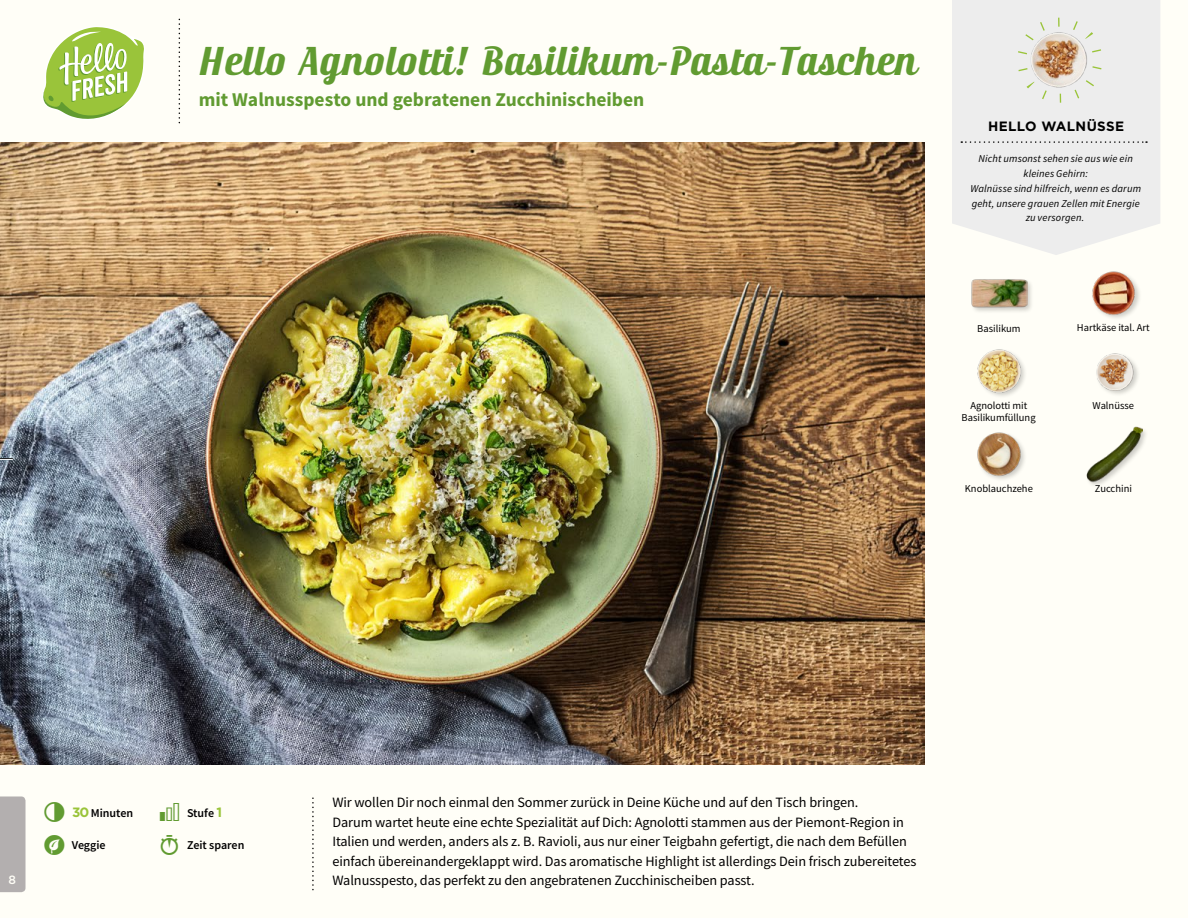
<style>
.page{position:relative;width:1188px;height:918px;background:#fffef7}
.page>*{position:absolute;margin:0;border:0;box-sizing:border-box;transform-origin:0 0}
.t1{font:42px "Ritts Cursive";color:#619b31}
.t2{font:700 19.5px "Source Sans Pro";color:#619b31}
.t3{font:14.25px/19.5px "Source Sans Pro";letter-spacing:-.005em;color:#000}
.t4{font:700 13.5px "Gotham";letter-spacing:.03em;color:#000}
.t5{font:600 12px "Source Sans Pro";color:#000}
.t6{font:500 12px "Gotham";color:#fffef7}
.t7{font:italic 10.5px/14.7px "Source Sans Pro";letter-spacing:.01em;color:#000;text-align:center}
.t8{font:10.5px "Source Sans Pro";color:#000}
.s1{font-family:"Gotham";font-weight:700;font-size:13.5px;color:#9ac43a}
</style>
<div class="page">
<svg style="left:43px;top:27px;width:101px;height:92px"></svg>
<div style="left:0;top:796px;width:26px;height:96px;background:#b3afaf"></div>
<div style="left:1086px;top:426px;width:63px;height:62px;background:#000;opacity:.2"></div>
<img style="left:1086px;top:426px;width:56px;height:56px">
<img style="left:977px;top:432px;width:48px;height:48px">
<img style="left:977px;top:349px;width:48px;height:47px">
<img style="left:1096px;top:353px;width:42px;height:41px">
<img style="left:1092px;top:271px;width:48px;height:47px">
<div style="left:971px;top:278px;width:63px;height:36px;background:#000;opacity:.2"></div>
<img style="left:971px;top:278px;width:56px;height:36px">
<svg style="left:952px;top:0;width:208px;height:255px;background:#eeeeed"></svg>
<svg style="left:961px;top:141px;width:186px;height:2px"></svg>
<img style="left:1017px;top:18px;width:82px;height:83px">
<div style="left:1017px;top:18px;width:85px;height:85px;border:9px dashed #9ac43a;border-radius:50%"></div>
<img style="left:0;top:142px;width:925px;height:623px">
<svg style="left:0;top:458px;width:13px;height:2px"></svg>
<h1 class="t1" style="left:199px;top:37px;width:721px">Hello Agnolotti! Basilikum-Pasta-Taschen</h1>
<h2 class="t2" style="left:199px;top:87px;width:447px">mit Walnusspesto und gebratenen Zucchinischeiben</h2>
<p class="t4" style="left:988px;top:117px;width:138px">HELLO WALNÜSSE</p>
<p class="t7" style="left:970px;top:151px;width:172px">Nicht umsonst sehen sie aus wie ein kleines Gehirn:<br>Walnüsse sind hilfreich, wenn es darum geht, unsere grauen Zellen mit Energie zu versorgen.</p>
<p class="t8" style="left:977px;top:322px;width:45px">Basilikum</p>
<p class="t8" style="left:1077px;top:321px;width:74px">Hartkäse ital. Art</p>
<p class="t8" style="left:970px;top:399px;width:58px">Agnolotti mit</p>
<p class="t8" style="left:1093px;top:399px;width:43px">Walnüsse</p>
<p class="t8" style="left:962px;top:411px;width:76px">Basilikumfüllung</p>
<p class="t8" style="left:965px;top:482px;width:69px">Knoblauchzehe</p>
<p class="t8" style="left:1095px;top:482px;width:39px">Zucchini</p>
<p class="t6" style="left:9px;top:872px;width:9px">8</p>
<p class="t6" style="left:9px;top:872px;width:6px">1</p>
<p class="t5" style="left:72px;top:805px;width:62px"><span class="s1">30</span> Minuten</p>
<p class="t5" style="left:187px;top:805px;width:37px">Stufe <span class="s1">1</span></p>
<p class="t3" style="left:332px;top:793px;width:585px">Wir wollen Dir noch einmal den Sommer zurück in Deine Küche und auf den Tisch bringen.<br>Darum wartet heute eine echte Spezialität auf Dich: Agnolotti stammen aus der Piemont-Region in Italien und werden, anders als z. B. Ravioli, aus nur einer Teigbahn gefertigt, die nach dem Befüllen einfach übereinandergeklappt wird. Das aromatische Highlight ist allerdings Dein frisch zubereitetes Walnusspesto, das perfekt zu den angebratenen Zucchinischeiben passt.</p>
<p class="t5" style="left:72px;top:837px;width:35px">Veggie</p>
<p class="t5" style="left:187px;top:837px;width:59px">Zeit sparen</p>
</div>
